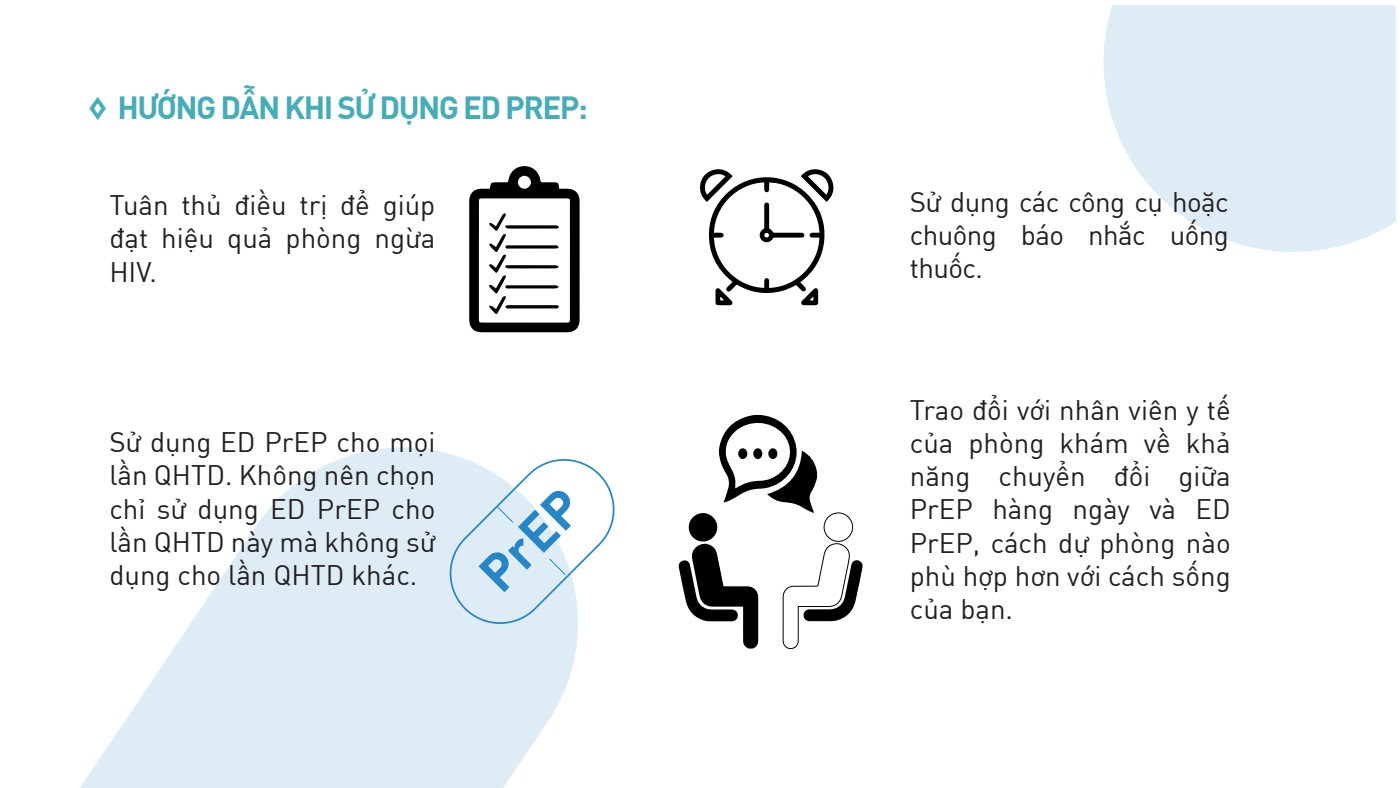
<style>
.page{position:relative;width:1400px;height:788px;background:#fff}
.page>*{position:absolute;margin:0;border:0;box-sizing:border-box;transform-origin:0 0}
.t1{font:700 51.45px "DIN Pro";color:#2686c6}
.t2{font:700 31.41px "DIN Pro";letter-spacing:-.05em;color:#46adb7}
.t3{font:27.65px/33.2px "DIN Pro";color:#231f20;text-align:justify}
</style>
<div class="page">
<svg style="left:80px;top:447px;width:498px;height:341px;fill:#deecf6"></svg>
<svg style="left:1104px;top:5px;width:292px;height:247px;background:#e2eef7"></svg>
<svg style="left:469px;top:166px;width:111px;height:166px"></svg>
<svg style="left:700px;top:169px;width:134px;height:136px"></svg>
<svg style="left:719px;top:415px;width:98px;height:97px"></svg>
<div style="left:738px;top:448px;width:9px;height:11px;background:#000;border-radius:50%"></div>
<div style="left:768px;top:448px;width:9px;height:11px;background:#000;border-radius:50%"></div>
<div style="left:753px;top:448px;width:9px;height:11px;background:#000;border-radius:50%"></div>
<svg style="left:679px;top:543px;width:79px;height:105px"></svg>
<svg style="left:782px;top:541px;width:81px;height:108px"></svg>
<div style="left:689px;top:513px;width:28px;height:28px;background:#000;border-radius:50%"></div>
<div style="left:824px;top:512px;width:29px;height:30px;border:1px solid #000;border-radius:50%"></div>
<svg style="left:446px;top:452px;width:169px;height:178px"></svg>
<p class="t2" style="left:88px;top:85px;width:502px">◊ HƯỚNG DẪN KHI SỬ DỤNG ED PREP:</p>
<p class="t3" style="left:109px;top:187px;width:328px">Tuân thủ điều trị để giúp đạt hiệu quả phòng ngừa HIV.</p>
<p class="t3" style="left:910px;top:184px;width:321px">Sử dụng các công cụ hoặc chuông báo nhắc uống thuốc.</p>
<p class="t3" style="left:109px;top:424px;width:328px">Sử dụng ED PrEP cho mọi lần QHTD. Không nên chọn chỉ sử dụng ED PrEP cho lần QHTD này mà không sử dụng cho lần QHTD khác.</p>
<h1 class="t1" style="left:461px;top:555px;width:121px;rotate:-45deg">PrEP</h1>
<p class="t3" style="left:910px;top:392px;width:322px">Trao đổi với nhân viên y tế của phòng khám về khả năng chuyển đổi giữa PrEP hàng ngày và ED PrEP, cách dự phòng nào phù hợp hơn với cách sống của bạn.</p>
</div>
